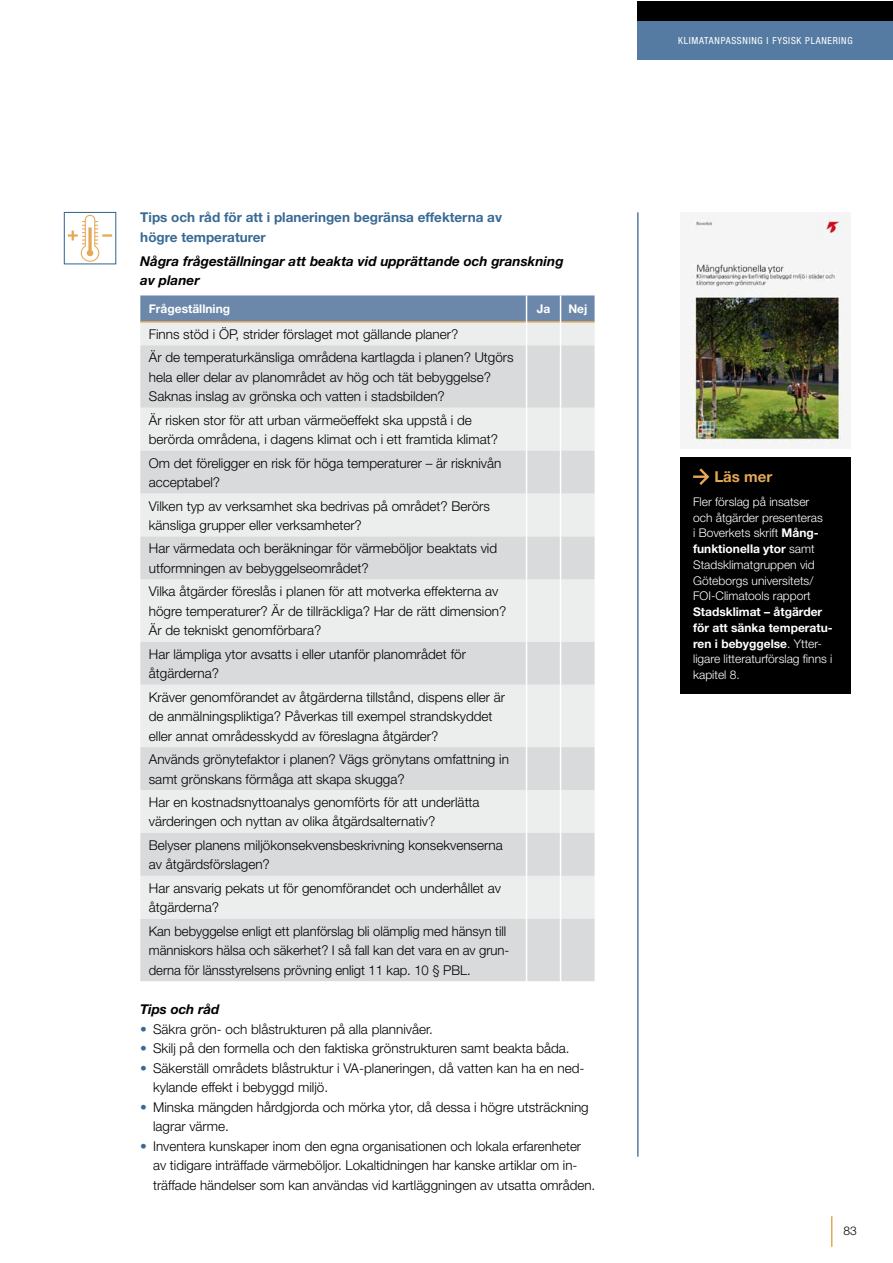
<style>
.page{position:relative;width:893px;height:1263px;background:#fff}
.page>*{position:absolute;margin:0;border:0;box-sizing:border-box;transform-origin:0 0}
.t1{font:700 15px "Helvetica Neue";color:#e6a855}
.t2{font:300 13.5px/19.5px "Helvetica Neue";color:#000}
.t3{font:italic 700 13.5px/19.5px "Helvetica Neue";color:#000}
.t4{font:700 13.5px/19.5px "Helvetica Neue";color:#386a95}
.t5{font:300 12px/15.8px "Helvetica Neue";color:#fff}
.t6{font:700 12px/15.8px "Helvetica Neue";color:#fff}
.t7{font:300 12px "Helvetica Neue";color:#000}
.t8{font:condensed 9.75px "Helvetica Neue";letter-spacing:.075em;color:#fff}
.s1{font-weight:700}
.s2{font-weight:300}
</style>
<div class="page">
<svg style="left:140px;top:345px;width:455px;height:636px;background:#e1e2e3"></svg>
<svg style="left:140px;top:295px;width:455px;height:50px;background:#abb8c6"></svg>
<hr style="left:526px;top:345px;width:1px;height:63px;background:#fff">
<hr style="left:560px;top:345px;width:1px;height:63px;background:#fff">
<hr style="left:526px;top:408px;width:1px;height:43px;background:#fff">
<hr style="left:560px;top:408px;width:1px;height:43px;background:#fff">
<hr style="left:526px;top:451px;width:1px;height:42px;background:#fff">
<hr style="left:560px;top:451px;width:1px;height:42px;background:#fff">
<hr style="left:526px;top:493px;width:1px;height:43px;background:#fff">
<hr style="left:560px;top:493px;width:1px;height:43px;background:#fff">
<hr style="left:526px;top:536px;width:1px;height:43px;background:#fff">
<hr style="left:560px;top:536px;width:1px;height:43px;background:#fff">
<hr style="left:526px;top:579px;width:1px;height:63px;background:#fff">
<hr style="left:560px;top:579px;width:1px;height:63px;background:#fff">
<hr style="left:526px;top:642px;width:1px;height:43px;background:#fff">
<hr style="left:560px;top:642px;width:1px;height:43px;background:#fff">
<hr style="left:526px;top:685px;width:1px;height:62px;background:#fff">
<hr style="left:560px;top:685px;width:1px;height:62px;background:#fff">
<hr style="left:526px;top:747px;width:1px;height:43px;background:#fff">
<hr style="left:560px;top:747px;width:1px;height:43px;background:#fff">
<hr style="left:526px;top:790px;width:1px;height:43px;background:#fff">
<hr style="left:560px;top:790px;width:1px;height:43px;background:#fff">
<hr style="left:526px;top:833px;width:1px;height:43px;background:#fff">
<hr style="left:560px;top:833px;width:1px;height:43px;background:#fff">
<hr style="left:526px;top:876px;width:1px;height:43px;background:#fff">
<hr style="left:560px;top:876px;width:1px;height:43px;background:#fff">
<hr style="left:526px;top:919px;width:1px;height:62px;background:#fff">
<hr style="left:560px;top:919px;width:1px;height:62px;background:#fff">
<div style="left:64px;top:212px;width:52px;height:52px;border:1px solid #386a95"></div>
<svg style="left:68px;top:214px;width:44px;height:48px"></svg>
<hr style="left:637px;top:212px;width:2px;height:945px;background:#557ba2">
<div style="left:638px;top:1px;width:254px;height:20px;background:#000"></div>
<div style="left:638px;top:21px;width:254px;height:39px;background:#557ba2"></div>
<div style="left:680px;top:457px;width:170px;height:236px;background:#000"></div>
<svg style="left:693px;top:468px;width:16px;height:17px"></svg>
<img style="left:690px;top:212px;width:153px;height:232px">
<hr style="left:831px;top:1216px;width:1px;height:31px;background:#e6a855">
<p class="t4" style="left:140px;top:208px;width:363px">Tips och råd för att i planeringen begränsa effekterna av högre temperaturer</p>
<p class="t3" style="left:140px;top:251px;width:425px">Några frågeställningar att beakta vid upprättande och granskning av planer</p>
<p class="t6" style="left:149px;top:301px;width:83px">Frågeställning</p>
<p class="t6" style="left:537px;top:301px;width:15px">Ja</p>
<p class="t6" style="left:568px;top:301px;width:21px">Nej</p>
<p class="t2" style="left:149px;top:322px;width:366px;line-height:23.4px">Finns stöd i ÖP, strider förslaget mot gällande planer?<br>Är de temperaturkänsliga områdena kartlagda i planen? Utgörs</p>
<p class="t2" style="left:149px;top:367px;width:344px">hela eller delar av planområdet av hög och tät bebyggelse?<br>Saknas inslag av grönska och vatten i stadsbilden?</p>
<p class="t2" style="left:149px;top:410px;width:351px">Är risken stor för att urban värmeöeffekt ska uppstå i de berörda områdena, i dagens klimat och i ett framtida klimat?</p>
<p class="t2" style="left:149px;top:453px;width:354px">Om det föreligger en risk för höga temperaturer – är risknivån acceptabel?</p>
<p class="t2" style="left:149px;top:496px;width:343px">Vilken typ av verksamhet ska bedrivas på området? Berörs känsliga grupper eller verksamheter?</p>
<p class="t2" style="left:149px;top:539px;width:350px">Har värmedata och beräkningar för värmeböljor beaktats vid utformningen av bebyggelseområdet?</p>
<p class="t2" style="left:149px;top:581px;width:359px">Vilka åtgärder föreslås i planen för att motverka effekterna av högre temperaturer? Är de tillräckliga? Har de rätt dimension?<br>Är de tekniskt genomförbara?</p>
<p class="t2" style="left:149px;top:644px;width:319px">Har lämpliga ytor avsatts i eller utanför planområdet för åtgärderna?</p>
<p class="t2" style="left:149px;top:687px;width:358px">Kräver genomförandet av åtgärderna tillstånd, dispens eller är de anmälningspliktiga? Påverkas till exempel strandskyddet eller annat områdesskydd av föreslagna åtgärder?</p>
<p class="t2" style="left:149px;top:749px;width:362px">Används grönytefaktor i planen? Vägs grönytans omfattning in samt grönskans förmåga att skapa skugga?</p>
<p class="t2" style="left:149px;top:792px;width:332px">Har en kostnadsnyttoanalys genomförts för att underlätta värderingen och nyttan av olika åtgärdsalternativ?</p>
<p class="t2" style="left:149px;top:835px;width:356px">Belyser planens miljökonsekvensbeskrivning konsekvenserna av åtgärdsförslagen?</p>
<p class="t2" style="left:149px;top:878px;width:354px">Har ansvarig pekats ut för genomförandet och underhållet av åtgärderna?</p>
<p class="t2" style="left:149px;top:921px;width:362px">Kan bebyggelse enligt ett planförslag bli olämplig med hänsyn till människors hälsa och säkerhet? I så fall kan det vara en av grun&shy;derna för länsstyrelsens prövning enligt 11 kap. 10 § PBL.</p>
<p class="t3" style="left:140px;top:999px;width:81px">Tips och råd</p>
<p class="t2" style="left:153px;top:1019px;width:444px">Säkra grön- och blåstrukturen på alla plannivåer.<br>Skilj på den formella och den faktiska grönstrukturen samt beakta båda.<br>Säkerställ områdets blåstruktur i VA-planeringen, då vatten kan ha en ned&shy;kylande effekt i bebyggd miljö.<br>Minska mängden hårdgjorda och mörka ytor, då dessa i högre utsträckning lagrar värme.<br>Inventera kunskaper inom den egna organisationen och lokala erfarenheter av tidigare inträffade värmeböljor. Lokaltidningen har kanske artiklar om in&shy;träffade händelser som kan användas vid kartläggningen av utsatta områden.</p>
<p class="t8" style="left:678px;top:35px;width:176px">KLIMATANPASSNING I FYSISK PLANERING</p>
<p class="t1" style="left:714px;top:467px;width:59px">Läs mer</p>
<p class="t5" style="left:693px;top:493px;width:131px">Fler förslag på insatser och åtgärder presenteras i Boverkets skrift <span class="s1">Mång&shy;funktionella ytor</span> samt<br>Stadsklimatgruppen vid<br>Göteborgs universitets/<br>FOI-Climatools rapport</p>
<p class="t6" style="left:693px;top:604px;width:141px">Stadsklimat – åtgärder för att sänka temperatu&shy;ren i bebyggelse<span class="s2">. Ytter&shy;ligare litteraturförslag finns i kapitel 8.</span></p>
<p class="t7" style="left:843px;top:1224px;width:15px">83</p>
</div>
